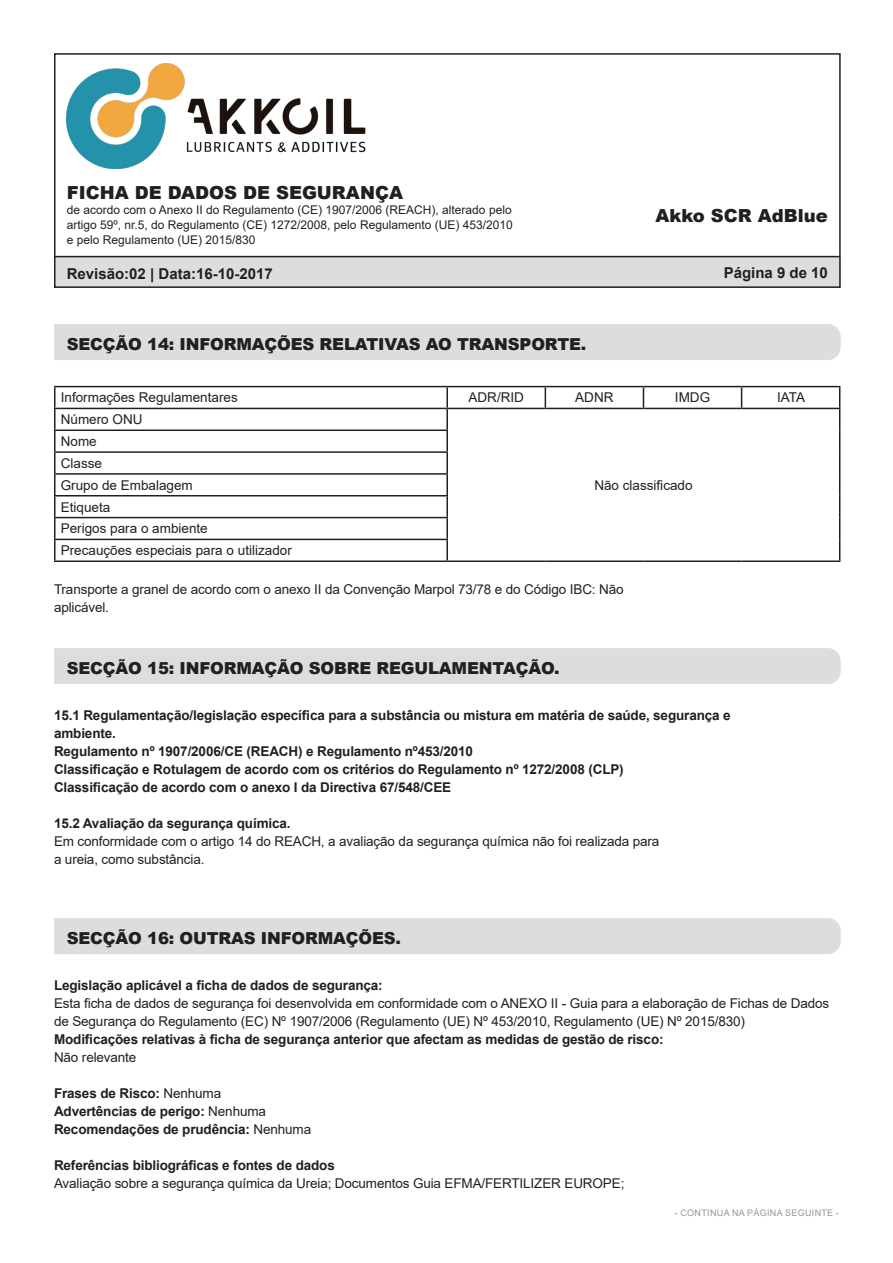
<style>
.page{position:relative;width:893px;height:1263px;background:#fff}
.page>*{position:absolute;margin:0;border:0;box-sizing:border-box;transform-origin:0 0}
.t1{font:900 18px "Arial";color:#231f20}
.t2{font:900 16.5px "Arial";letter-spacing:-.01em;color:#231f20}
.t3{font:700 15px "Arial";color:#231f20}
.t4{font:13.5px/18px "Arial";letter-spacing:-.01em;color:#231f20}
.t5{font:700 13.5px "Arial";letter-spacing:-.01em;color:#231f20}
.t6{font:12px/15px "Arial";color:#231f20;text-align:justify}
.t7{font:9px "Arial";letter-spacing:.035em;color:#939598}
.s1{font-weight:400}
</style>
<div class="page">
<div style="left:54px;top:257px;width:787px;height:31px;background:#dcdddf"></div>
<div style="left:54px;top:53px;width:787px;height:235px;border:2px solid #231f20"></div>
<img style="left:67px;top:64px;width:299px;height:104px">
<hr style="left:55px;top:256px;width:784px;height:1px;background:#231f20">
<div style="left:54px;top:324px;width:787px;height:36px;background:#dcdddf"></div>
<hr style="left:54px;top:386px;width:393px;height:1px;background:#231f20">
<hr style="left:54px;top:387px;width:2px;height:21px;background:#231f20">
<hr style="left:447px;top:386px;width:98px;height:1px;background:#231f20">
<hr style="left:446px;top:387px;width:2px;height:21px;background:#231f20">
<hr style="left:545px;top:386px;width:98px;height:1px;background:#231f20">
<svg style="left:545px;top:387px;width:1px;height:21px"></svg>
<hr style="left:643px;top:386px;width:99px;height:1px;background:#231f20">
<svg style="left:643px;top:387px;width:1px;height:21px"></svg>
<hr style="left:742px;top:386px;width:98px;height:1px;background:#231f20">
<svg style="left:741px;top:387px;width:1px;height:21px"></svg>
<hr style="left:54px;top:408px;width:393px;height:1px;background:#231f20">
<hr style="left:54px;top:409px;width:2px;height:20px;background:#231f20">
<hr style="left:447px;top:408px;width:98px;height:1px;background:#231f20">
<hr style="left:446px;top:409px;width:2px;height:20px;background:#231f20">
<hr style="left:545px;top:408px;width:98px;height:1px;background:#231f20">
<hr style="left:643px;top:408px;width:99px;height:1px;background:#231f20">
<hr style="left:742px;top:408px;width:98px;height:1px;background:#231f20">
<hr style="left:54px;top:429px;width:394px;height:2px;background:#231f20">
<hr style="left:54px;top:431px;width:2px;height:20px;background:#231f20">
<hr style="left:446px;top:431px;width:2px;height:20px;background:#231f20">
<hr style="left:54px;top:451px;width:394px;height:2px;background:#231f20">
<hr style="left:54px;top:453px;width:2px;height:20px;background:#231f20">
<hr style="left:446px;top:453px;width:2px;height:20px;background:#231f20">
<hr style="left:54px;top:473px;width:394px;height:2px;background:#231f20">
<hr style="left:54px;top:475px;width:2px;height:20px;background:#231f20">
<hr style="left:446px;top:475px;width:2px;height:20px;background:#231f20">
<hr style="left:54px;top:495px;width:394px;height:1px;background:#231f20">
<hr style="left:54px;top:496px;width:2px;height:21px;background:#231f20">
<hr style="left:446px;top:496px;width:2px;height:21px;background:#231f20">
<hr style="left:54px;top:517px;width:394px;height:1px;background:#231f20">
<hr style="left:54px;top:518px;width:2px;height:21px;background:#231f20">
<hr style="left:446px;top:518px;width:2px;height:21px;background:#231f20">
<hr style="left:54px;top:539px;width:394px;height:1px;background:#231f20">
<hr style="left:54px;top:540px;width:2px;height:20px;background:#231f20">
<hr style="left:446px;top:540px;width:2px;height:20px;background:#231f20">
<svg style="left:839px;top:387px;width:1px;height:173px"></svg>
<hr style="left:54px;top:560px;width:393px;height:2px;background:#231f20">
<hr style="left:447px;top:560px;width:98px;height:2px;background:#231f20">
<hr style="left:545px;top:560px;width:98px;height:2px;background:#231f20">
<hr style="left:643px;top:560px;width:99px;height:2px;background:#231f20">
<hr style="left:742px;top:560px;width:98px;height:2px;background:#231f20">
<div style="left:54px;top:648px;width:787px;height:36px;background:#dcdddf"></div>
<div style="left:54px;top:918px;width:787px;height:36px;background:#dcdddf"></div>
<h1 class="t1" style="left:67px;top:180px;width:338px">FICHA DE DADOS DE SEGURANÇA</h1>
<p class="t6" style="left:67px;top:202px;width:447px">de acordo com o Anexo II do Regulamento (CE) 1907/2006 (REACH), alterado pelo artigo 59º, nr.5, do Regulamento (CE) 1272/2008, pelo Regulamento (UE) 453/2010 e pelo Regulamento (UE) 2015/830</p>
<p class="t3" style="left:67px;top:263px;width:207px">Revisão:02 | Data:16-10-2017</p>
<h1 class="t1" style="left:655px;top:202px;width:174px">Akko SCR AdBlue</h1>
<p class="t3" style="left:724px;top:262px;width:106px">Página 9 de 10</p>
<p class="t2" style="left:67px;top:332px;width:521px">SECÇÃO 14: INFORMAÇÕES RELATIVAS AO TRANSPORTE.</p>
<p class="t4" style="left:61px;top:389px;width:179px">Informações Regulamentares</p>
<p class="t4" style="left:469px;top:389px;width:57px">ADR/RID</p>
<p class="t4" style="left:575px;top:389px;width:40px">ADNR</p>
<p class="t4" style="left:675px;top:389px;width:37px">IMDG</p>
<p class="t4" style="left:777px;top:389px;width:30px">IATA</p>
<p class="t4" style="left:61px;top:410px;width:83px">Número ONU</p>
<p class="t4" style="left:61px;top:432px;width:38px">Nome</p>
<p class="t4" style="left:61px;top:454px;width:43px">Classe</p>
<p class="t4" style="left:61px;top:476px;width:134px">Grupo de Embalagem</p>
<p class="t4" style="left:61px;top:498px;width:51px">Etiqueta</p>
<p class="t4" style="left:61px;top:520px;width:149px">Perigos para o ambiente</p>
<p class="t4" style="left:61px;top:541px;width:233px">Precauções especiais para o utilizador</p>
<p class="t4" style="left:54px;top:580px;width:571px">Transporte a granel de acordo com o anexo II da Convenção Marpol 73/78 e do Código IBC: Não</p>
<p class="t4" style="left:54px;top:598px;width:57px">aplicável.</p>
<p class="t4" style="left:594px;top:476px;width:100px">Não classificado</p>
<p class="t2" style="left:67px;top:656px;width:494px">SECÇÃO 15: INFORMAÇÃO SOBRE REGULAMENTAÇÃO.</p>
<p class="t5" style="left:54px;top:706px;width:678px">15.1 Regulamentação/legislação específica para a substância ou mistura em matéria de saúde, segurança e</p>
<p class="t5" style="left:54px;top:724px;width:63px">ambiente.</p>
<p class="t5" style="left:54px;top:742px;width:421px">Regulamento nº 1907/2006/CE (REACH) e Regulamento nº453/2010</p>
<p class="t5" style="left:54px;top:760px;width:571px">Classificação e Rotulagem de acordo com os critérios do Regulamento nº 1272/2008 (CLP)</p>
<p class="t5" style="left:54px;top:778px;width:399px">Classificação de acordo com o anexo I da Directiva 67/548/CEE</p>
<p class="t5" style="left:54px;top:814px;width:238px">15.2 Avaliação da segurança química.</p>
<p class="t4" style="left:54px;top:832px;width:607px">Em conformidade com o artigo 14 do REACH, a avaliação da segurança química não foi realizada para</p>
<p class="t4" style="left:54px;top:850px;width:152px">a ureia, como substância.</p>
<p class="t2" style="left:67px;top:926px;width:336px">SECÇÃO 16: OUTRAS INFORMAÇÕES.</p>
<p class="t5" style="left:54px;top:976px;width:330px">Legislação aplicável a ficha de dados de segurança:</p>
<p class="t4" style="left:54px;top:994px;width:777px">Esta ficha de dados de segurança foi desenvolvida em conformidade com o ANEXO II - Guia para a elaboração de Fichas de Dados de Segurança do Regulamento (EC) Nº 1907/2006 (Regulamento (UE) Nº 453/2010, Regulamento (UE) Nº 2015/830)</p>
<p class="t5" style="left:54px;top:1030px;width:611px">Modificações relativas à ficha de segurança anterior que afectam as medidas de gestão de risco:</p>
<p class="t4" style="left:54px;top:1048px;width:84px">Não relevante</p>
<p class="t5" style="left:54px;top:1084px;width:169px">Frases de Risco: <span class="s1">Nenhuma</span></p>
<p class="t5" style="left:54px;top:1102px;width:214px">Advertências de perigo: <span class="s1">Nenhuma</span></p>
<p class="t5" style="left:54px;top:1120px;width:259px">Recomendações de prudência: <span class="s1">Nenhuma</span></p>
<p class="t5" style="left:54px;top:1156px;width:282px">Referências bibliográficas e fontes de dados</p>
<p class="t4" style="left:54px;top:1174px;width:572px">Avaliação sobre a segurança química da Ureia; Documentos Guia EFMA/FERTILIZER EUROPE;</p>
<p class="t7" style="left:675px;top:1206px;width:166px">- CONTINUA NA PÁGINA SEGUINTE -</p>
</div>
